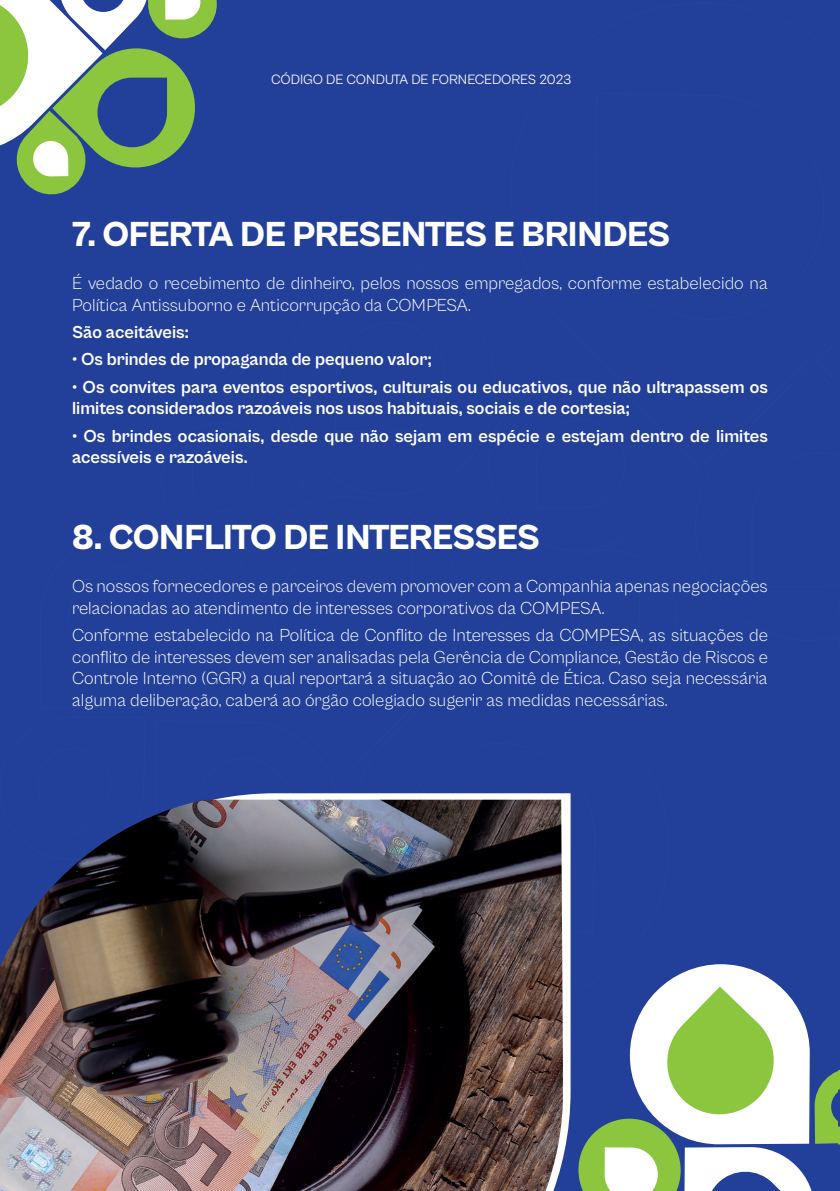
<style>
.page{position:relative;width:840px;height:1191px;background:#fff}
.page>*{position:absolute;margin:0;border:0;box-sizing:border-box;transform-origin:0 0}
.t1{font:800 36px "Cabinet Grotesk";letter-spacing:-.015em;color:#fff}
.t2{font:300 18px/21.6px "Cabinet Grotesk";color:#fff}
.t3{font:700 18px/21.6px "Cabinet Grotesk";color:#fff}
.t4{font:14px "Cabinet Grotesk";letter-spacing:-.015em;color:#fff}
</style>
<div class="page">
<div style="left:0;top:0;width:839px;height:1191px;background:#223f99"></div>
<svg style="left:0;top:0;width:217px;height:195px"></svg>
<svg style="left:578px;top:964px;width:261px;height:227px"></svg>
<svg style="left:217px;top:793px;width:353px;height:369px;background:#eaecf3"></svg>
<img style="left:0;top:799px;width:562px;height:392px">
<p class="t4" style="left:271px;top:72px;width:302px">CÓDIGO DE CONDUTA DE FORNECEDORES 2023</p>
<p class="t1" style="left:72px;top:215px;width:599px">7. OFERTA DE PRESENTES E BRINDES</p>
<p class="t2" style="left:72px;top:273px;width:697px">É vedado o recebimento de dinheiro, pelos nossos empregados, conforme estabelecido na<br>Política Antissuborno e Anticorrupção da COMPESA.</p>
<p class="t3" style="left:72px;top:322px;width:118px">São aceitáveis:</p>
<p class="t3" style="left:72px;top:349px;width:361px">• Os brindes de propaganda de pequeno valor;</p>
<p class="t3" style="left:72px;top:376px;width:697px">• Os convites para eventos esportivos, culturais ou educativos, que não ultrapassem os limites considerados razoáveis nos usos habituais, sociais e de cortesia;</p>
<p class="t3" style="left:72px;top:425px;width:697px">• Os brindes ocasionais, desde que não sejam em espécie e estejam dentro de limites acessíveis e razoáveis.</p>
<p class="t1" style="left:72px;top:518px;width:469px">8. CONFLITO DE INTERESSES</p>
<p class="t2" style="left:72px;top:575px;width:697px">Os nossos fornecedores e parceiros devem promover com a Companhia apenas negociações relacionadas ao atendimento de interesses corporativos da COMPESA.</p>
<p class="t2" style="left:72px;top:624px;width:697px;text-align:justify">Conforme estabelecido na Política de Conflito de Interesses da COMPESA, as situações de conflito de interesses devem ser analisadas pela Gerência de Compliance, Gestão de Riscos e Controle Interno (GGR) a qual reportará a situação ao Comitê de Ética. Caso seja necessária alguma deliberação, caberá ao órgão colegiado sugerir as medidas necessárias.</p>
</div>
